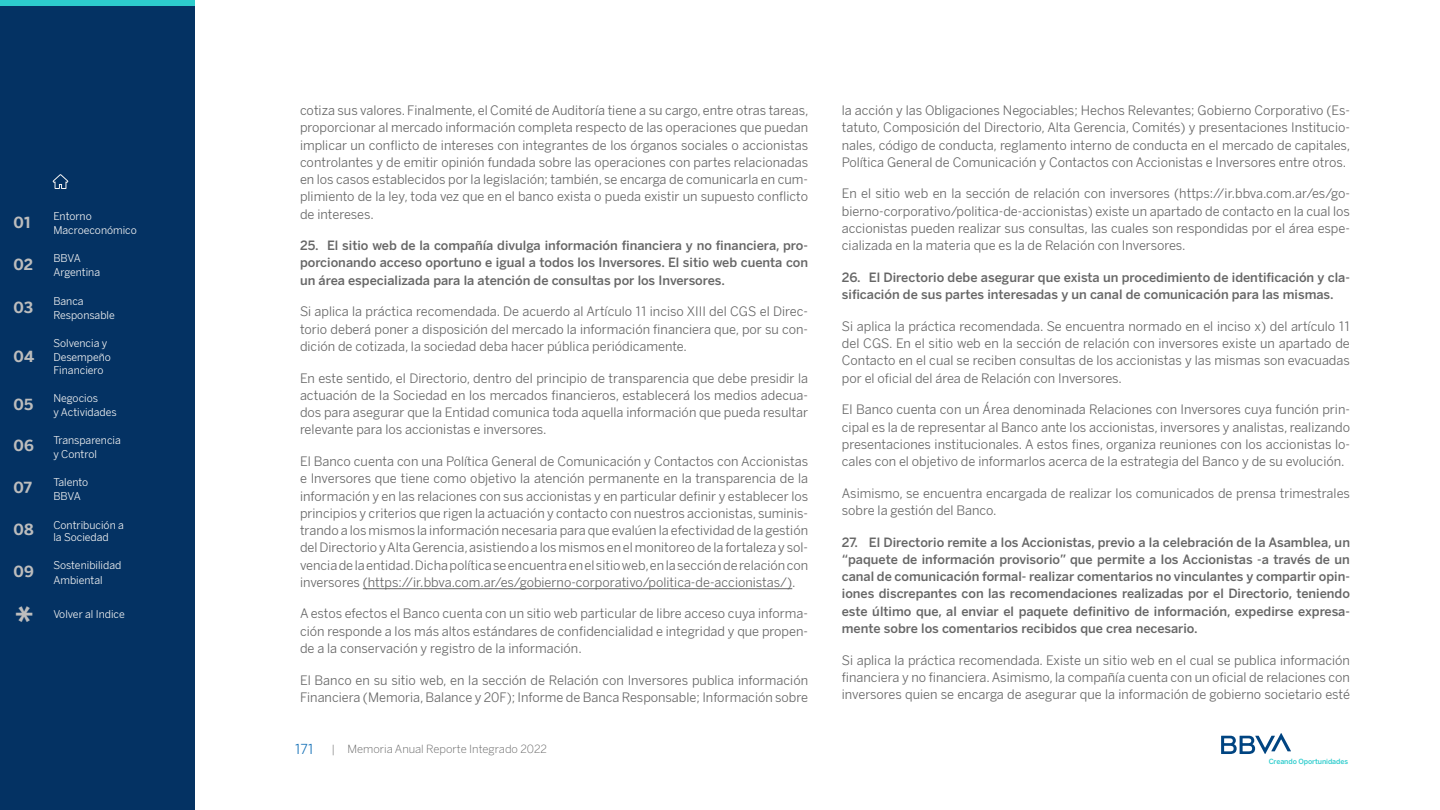
<style>
.page{position:relative;width:1440px;height:810px;background:#fff}
.page>*{position:absolute;margin:0;border:0;box-sizing:border-box;transform-origin:0 0}
.t1{font:700 36px "BBVA Benton Sans";color:#bdbdbd}
.t2{font:700 15px "BBVA Benton Sans";color:#bdbdbd}
.t3{font:13.5px "BBVA Benton Sans";color:#1973b8}
.t4{font:12.75px/17.2px "BBVA Benton Sans";color:#666;text-align:justify}
.t5{font:500 12.75px/17.2px "Benton Sans BBVA";color:#666;text-align:justify}
.t6{font:300 11.25px "BBVA Benton Sans";color:#666}
.t7{font:10.5px/14.1px "BBVA Benton Sans";color:#f4f4f4}
.t8{font:500 7.12px "Benton Sans BBVA";letter-spacing:-.015em;color:#2dcccd}
</style>
<div class="page">
<div style="left:0;top:0;width:195px;height:810px;background:#043263"></div>
<svg style="left:52px;top:174px;width:17px;height:15px"></svg>
<svg style="left:1221px;top:733px;width:70px;height:21px"></svg>
<div style="left:0;top:0;width:195px;height:6px;background:#2dcccd"></div>
<hr style="left:363px;top:589px;width:429px;height:1px;background:#666">
<p class="t2" style="left:14px;top:214px;width:19px">01</p>
<p class="t2" style="left:14px;top:255px;width:21px">02</p>
<p class="t2" style="left:14px;top:298px;width:21px">03</p>
<p class="t2" style="left:14px;top:347px;width:22px">04</p>
<p class="t2" style="left:14px;top:395px;width:21px">05</p>
<p class="t2" style="left:14px;top:437px;width:22px">06</p>
<p class="t2" style="left:14px;top:478px;width:20px">07</p>
<p class="t2" style="left:14px;top:521px;width:22px">08</p>
<p class="t2" style="left:14px;top:562px;width:22px">09</p>
<h1 class="t1" style="left:15px;top:597px;width:20px">*</h1>
<p class="t7" style="left:53px;top:209px;width:85px">Entorno<br>Macroeconómico</p>
<p class="t7" style="left:53px;top:251px;width:48px">BBVA<br>Argentina</p>
<p class="t7" style="left:53px;top:294px;width:63px">Banca<br>Responsable</p>
<p class="t7" style="left:53px;top:336px;width:59px">Solvencia y<br>Desempeño</p>
<p class="t7" style="left:53px;top:363px;width:52px">Financiero</p>
<p class="t7" style="left:53px;top:391px;width:65px">Negocios<br>y Actividades</p>
<p class="t7" style="left:53px;top:433px;width:69px">Transparencia y Control</p>
<p class="t7" style="left:53px;top:476px;width:37px">Talento<br>BBVA</p>
<p class="t7" style="left:53px;top:519px;width:72px;line-height:12.6px">Contribución a la Sociedad</p>
<p class="t7" style="left:53px;top:559px;width:69px">Sostenibilidad<br>Ambiental</p>
<p class="t7" style="left:53px;top:607px;width:73px">Volver al Indice</p>
<p class="t4" style="left:300px;top:102px;width:510px">cotiza sus valores. Finalmente, el Comité de Auditoría tiene a su cargo, entre otras tareas, proporcionar al mercado información completa respecto de las operaciones que puedan implicar un conflicto de intereses con integrantes de los órganos sociales o accionistas controlantes y de emitir opinión fundada sobre las operaciones con partes relacionadas en los casos establecidos por la legislación; también, se encarga de comunicarla en cum&shy;plimiento de la ley, toda vez que en el banco exista o pueda existir un supuesto conflicto de intereses.</p>
<p class="t5" style="left:300px;top:237px;width:510px">25. El sitio web de la compañía divulga información financiera y no financiera, pro&shy;porcionando acceso oportuno e igual a todos los Inversores. El sitio web cuenta con un área especializada para la atención de consultas por los Inversores.</p>
<p class="t4" style="left:300px;top:303px;width:510px">Si aplica la práctica recomendada. De acuerdo al Artículo 11 inciso XIII del CGS el Direc&shy;torio deberá poner a disposición del mercado la información financiera que, por su con&shy;dición de cotizada, la sociedad deba hacer pública periódicamente.</p>
<p class="t4" style="left:300px;top:369px;width:510px">En este sentido, el Directorio, dentro del principio de transparencia que debe presidir la actuación de la Sociedad en los mercados financieros, establecerá los medios adecua&shy;dos para asegurar que la Entidad comunica toda aquella información que pueda resultar relevante para los accionistas e inversores.</p>
<p class="t4" style="left:300px;top:453px;width:510px">El Banco cuenta con una Política General de Comunicación y Contactos con Accionistas e Inversores que tiene como objetivo la atención permanente en la transparencia de la información y en las relaciones con sus accionistas y en particular definir y establecer los principios y criterios que rigen la actuación y contacto con nuestros accionistas, suminis&shy;trando a los mismos la información necesaria para que evalúen la efectividad de la gestión del Directorio y Alta Gerencia, asistiendo a los mismos en el monitoreo de la fortaleza y sol&shy;vencia de la entidad. Dicha política se encuentra en el sitio web, en la sección de relación con inversores (https://ir.bbva.com.ar/es/gobierno-corporativo/politica-de-accionistas/).</p>
<p class="t4" style="left:300px;top:605px;width:510px">A estos efectos el Banco cuenta con un sitio web particular de libre acceso cuya informa&shy;ción responde a los más altos estándares de confidencialidad e integridad y que propen&shy;de a la conservación y registro de la información.</p>
<p class="t4" style="left:300px;top:671px;width:510px">El Banco en su sitio web, en la sección de Relación con Inversores publica información<br>Financiera (Memoria, Balance y 20F); Informe de Banca Responsable; Información sobre</p>
<p class="t3" style="left:295px;top:741px;width:20px">171</p>
<p class="t6" style="left:332px;top:742px;width:217px">| Memoria Anual Reporte Integrado 2022</p>
<p class="t4" style="left:842px;top:102px;width:510px">la acción y las Obligaciones Negociables; Hechos Relevantes; Gobierno Corporativo (Es&shy;tatuto, Composición del Directorio, Alta Gerencia, Comités) y presentaciones Institucio&shy;nales, código de conducta, reglamento interno de conducta en el mercado de capitales, Política General de Comunicación y Contactos con Accionistas e Inversores entre otros.</p>
<p class="t4" style="left:842px;top:185px;width:510px">En el sitio web en la sección de relación con inversores (https://ir.bbva.com.ar/es/go&shy;bierno-corporativo/politica-de-accionistas) existe un apartado de contacto en la cual los accionistas pueden realizar sus consultas, las cuales son respondidas por el área espe&shy;cializada en la materia que es la de Relación con Inversores.</p>
<p class="t5" style="left:842px;top:269px;width:510px">26. El Directorio debe asegurar que exista un procedimiento de identificación y cla&shy;sificación de sus partes interesadas y un canal de comunicación para las mismas.</p>
<p class="t4" style="left:842px;top:318px;width:510px">Si aplica la práctica recomendada. Se encuentra normado en el inciso x) del artículo 11 del CGS. En el sitio web en la sección de relación con inversores existe un apartado de Contacto en el cual se reciben consultas de los accionistas y las mismas son evacuadas por el oficial del área de Relación con Inversores.</p>
<p class="t4" style="left:842px;top:401px;width:510px">El Banco cuenta con un Área denominada Relaciones con Inversores cuya función prin&shy;cipal es la de representar al Banco ante los accionistas, inversores y analistas, realizando presentaciones institucionales. A estos fines, organiza reuniones con los accionistas lo&shy;cales con el objetivo de informarlos acerca de la estrategia del Banco y de su evolución.</p>
<p class="t4" style="left:842px;top:484px;width:510px">Asimismo, se encuentra encargada de realizar los comunicados de prensa trimestrales sobre la gestión del Banco.</p>
<p class="t5" style="left:842px;top:533px;width:510px">27. El Directorio remite a los Accionistas, previo a la celebración de la Asamblea, un “paquete de información provisorio” que permite a los Accionistas -a través de un canal de comunicación formal- realizar comentarios no vinculantes y compartir opin&shy;iones discrepantes con las recomendaciones realizadas por el Directorio, teniendo este último que, al enviar el paquete definitivo de información, expedirse expresa&shy;mente sobre los comentarios recibidos que crea necesario.</p>
<p class="t4" style="left:842px;top:651px;width:510px">Si aplica la práctica recomendada. Existe un sitio web en el cual se publica información financiera y no financiera. Asimismo, la compañía cuenta con un oficial de relaciones con inversores quien se encarga de asegurar que la información de gobierno societario esté</p>
<p class="t8" style="left:1269px;top:757px;width:81px">Creando Oportunidades</p>
</div>
